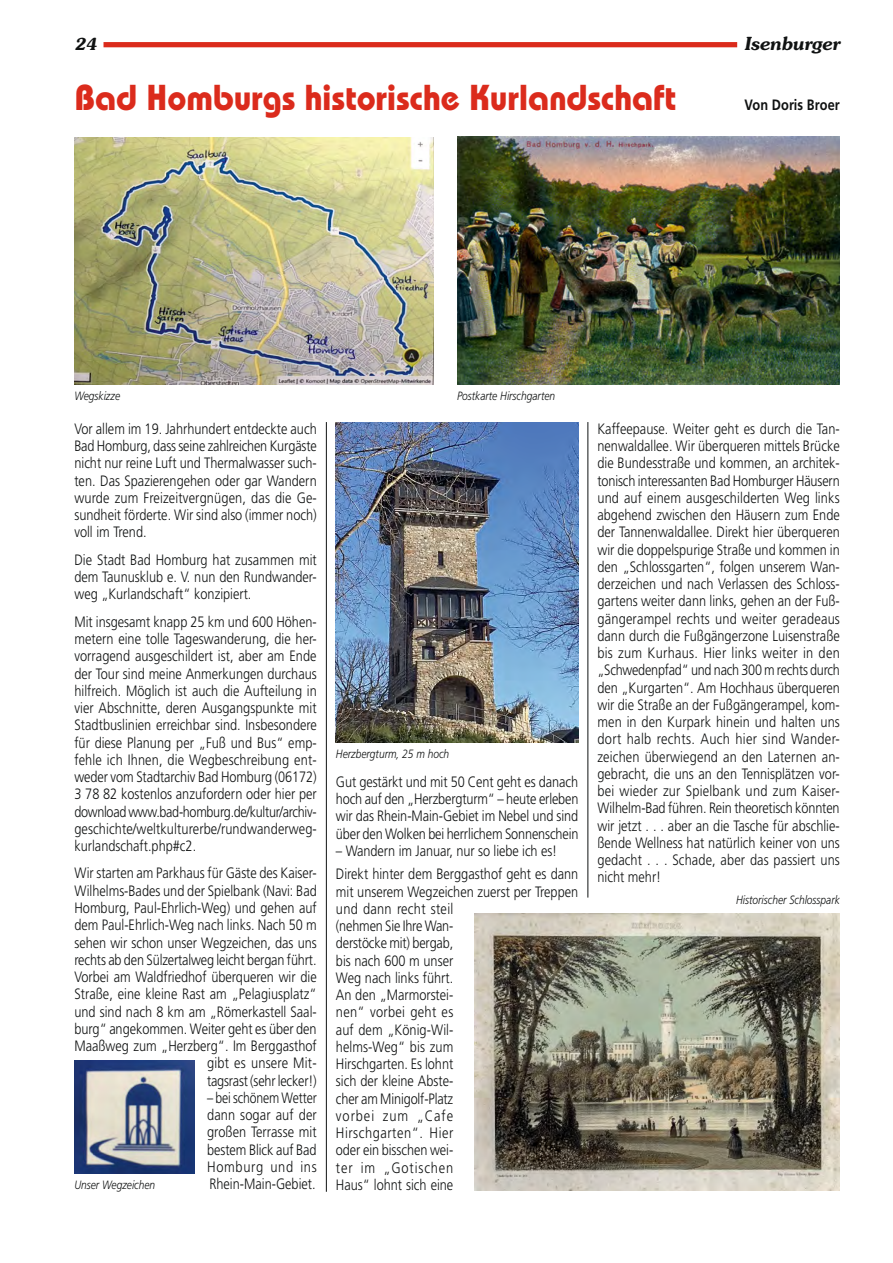
<style>
.page{position:relative;width:893px;height:1263px;background:#fff}
.page>*{position:absolute;margin:0;border:0;box-sizing:border-box;transform-origin:0 0}
.Grundtext{font:700 36px "Bauhaus Std";letter-spacing:.005em;color:#db2b1c;scale:.95 1}
.t1{font:italic 600 18px "Souvenir";letter-spacing:-.025em;color:#101212}
.t2{font:italic 600 16.5px "Souvenir";color:#101212}
.Grundtext-2{font:300 15px/17.2px "Frutiger";color:#101212;text-align:justify;scale:.85 1}
.Grundtext-3{font:300 15px/17.2px "Frutiger";color:#101212;text-align:justify;scale:.82 1}
.Grundtext-4{font:700 15px "Frutiger LT Std";letter-spacing:.005em;color:#101212;scale:.85 1}
.Bildunterschrift{font:italic 300 12px "Frutiger";color:#101212;scale:.85 1}
</style>
<div class="page">
<div style="left:104px;top:42px;width:633px;height:5px;background:#db2b1c"></div>
<hr style="left:587px;top:422px;width:1px;height:475px;background:#101212">
<hr style="left:326px;top:422px;width:1px;height:770px;background:#101212">
<img style="left:74px;top:137px;width:360px;height:248px">
<img style="left:475px;top:914px;width:365px;height:277px">
<img style="left:457px;top:136px;width:383px;height:248px">
<img style="left:74px;top:1060px;width:120px;height:114px">
<img style="left:336px;top:422px;width:242px;height:320px">
<p class="t2" style="left:74px;top:34px;width:24px">24</p>
<p class="t1" style="left:744px;top:33px;width:97px">Isenburger</p>
<p class="Grundtext" style="left:74px;top:75px;width:635px">Bad Homburgs historische Kurlandschaft</p>
<p class="Grundtext-4" style="left:744px;top:96px;width:114px">Von Doris Broer</p>
<p class="Bildunterschrift" style="left:74px;top:389px;width:55px">Wegskizze</p>
<p class="Grundtext-2" style="left:74px;top:420px;width:287px">Vor allem im 19. Jahrhundert entdeckte auch Bad Homburg, dass seine zahlreichen Kurgäste nicht nur reine Luft und Thermalwasser such&shy;ten. Das Spazierengehen oder gar Wandern wurde zum Freizeitvergnügen, das die Ge&shy;sundheit förderte. Wir sind also (immer noch) voll im Trend.</p>
<p class="Grundtext-2" style="left:74px;top:551px;width:287px">Die Stadt Bad Homburg hat zusammen mit dem Taunusklub e. V. nun den Rundwander&shy;weg „Kurlandschaft“ konzipiert.</p>
<p class="Grundtext-2" style="left:74px;top:613px;width:287px">Mit insgesamt knapp 25 km und 600 Höhen&shy;metern eine tolle Tageswanderung, die her&shy;vorragend ausgeschildert ist, aber am Ende der Tour sind meine Anmerkungen durchaus hilfreich. Möglich ist auch die Aufteilung in vier Abschnitte, deren Ausgangspunkte mit Stadtbuslinien erreichbar sind. Insbesondere für diese Planung per „Fuß und Bus“ emp&shy;fehle ich Ihnen, die Wegbeschreibung ent&shy;weder vom Stadtarchiv Bad Homburg (06172)<br>3 78 82 kostenlos anzufordern oder hier per download www.bad-homburg.de/kultur/archiv&shy;geschichte/weltkulturerbe/rundwanderweg&shy;kurlandschaft.php#c2.</p>
<p class="Grundtext-2" style="left:74px;top:865px;width:287px;text-align:right">Wir starten am Parkhaus für Gäste des Kaiser-Wilhelms-Bades und der Spielbank (Navi: Bad Homburg, Paul-Ehrlich-Weg) und gehen auf dem Paul-Ehrlich-Weg nach links. Nach 50 m sehen wir schon unser Wegzeichen, das uns rechts ab den Sülzertalweg leicht bergan führt.<br>Vorbei am Waldfriedhof überqueren wir die Straße, eine kleine Rast am „Pelagiusplatz“ und sind nach 8 km am „Römerkastell Saal&shy;burg“ angekommen. Weiter geht es über den Maaßweg zum „Herzberg“. Im Berggasthof gibt es unsere Mit-<br>tagsrast (sehr lecker!)</p>
<p class="Grundtext-3" style="left:207px;top:1089px;width:135px">– bei schönem Wetter dann sogar auf der großen Terrasse mit bestem Blick auf Bad Homburg und ins Rhein-Main-Gebiet.</p>
<p class="Bildunterschrift" style="left:74px;top:1178px;width:97px">Unser Wegzeichen</p>
<p class="Bildunterschrift" style="left:457px;top:389px;width:117px">Postkarte Hirschgarten</p>
<p class="Bildunterschrift" style="left:336px;top:747px;width:135px">Herzbergturm, 25 m hoch</p>
<p class="Grundtext-2" style="left:336px;top:773px;width:287px">Gut gestärkt und mit 50 Cent geht es danach hoch auf den „Herzbergturm“ – heute erleben wir das Rhein-Main-Gebiet im Nebel und sind über den Wolken bei herrlichem Sonnenschein</p>
<p class="Grundtext-2" style="left:336px;top:842px;width:262px">– Wandern im Januar, nur so liebe ich es!</p>
<p class="Grundtext-2" style="left:336px;top:865px;width:287px;text-align:left">Direkt hinter dem Berggasthof geht es dann mit unserem Wegzeichen zuerst per Treppen und dann recht steil<br>(nehmen Sie Ihre Wan-<br>derstöcke mit) bergab,<br>bis nach 600 m unser<br>Weg nach links führt.<br>An den „Marmorstei-<br>nen“ vorbei geht es<br>auf dem „König-Wil-<br>helms-Weg“ bis zum<br>Hirschgarten. Es lohnt<br>sich der kleine Abste-<br>cher am Minigolf-Platz<br>vorbei zum „Cafe<br>Hirschgarten“. Hier<br>oder ein bisschen wei-<br>ter im „Gotischen<br>Haus“ lohnt sich eine</p>
<p class="Grundtext-2" style="left:597px;top:420px;width:287px">Kaffeepause. Weiter geht es durch die Tan&shy;nenwaldallee. Wir überqueren mittels Brücke die Bundesstraße und kommen, an architek&shy;tonisch interessanten Bad Homburger Häusern und auf einem ausgeschilderten Weg links abgehend zwischen den Häusern zum Ende der Tannenwaldallee. Direkt hier überqueren wir die doppelspurige Straße und kommen in den „Schlossgarten“, folgen unserem Wan&shy;derzeichen und nach Verlassen des Schloss&shy;gartens weiter dann links, gehen an der Fuß&shy;gängerampel rechts und weiter geradeaus dann durch die Fußgängerzone Luisenstraße bis zum Kurhaus. Hier links weiter in den „Schwedenpfad“ und nach 300 m rechts durch den „Kurgarten“. Am Hochhaus überqueren wir die Straße an der Fußgängerampel, kom&shy;men in den Kurpark hinein und halten uns dort halb rechts. Auch hier sind Wander&shy;zeichen überwiegend an den Laternen an&shy;gebracht, die uns an den Tennisplätzen vor&shy;bei wieder zur Spielbank und zum Kaiser-Wilhelm-Bad führen. Rein theoretisch könnten wir jetzt . . . aber an die Tasche für abschlie&shy;ßende Wellness hat natürlich keiner von uns gedacht . . . Schade, aber das passiert uns nicht mehr!</p>
<p class="Bildunterschrift" style="left:736px;top:893px;width:124px">Historischer Schlosspark</p>
</div>
